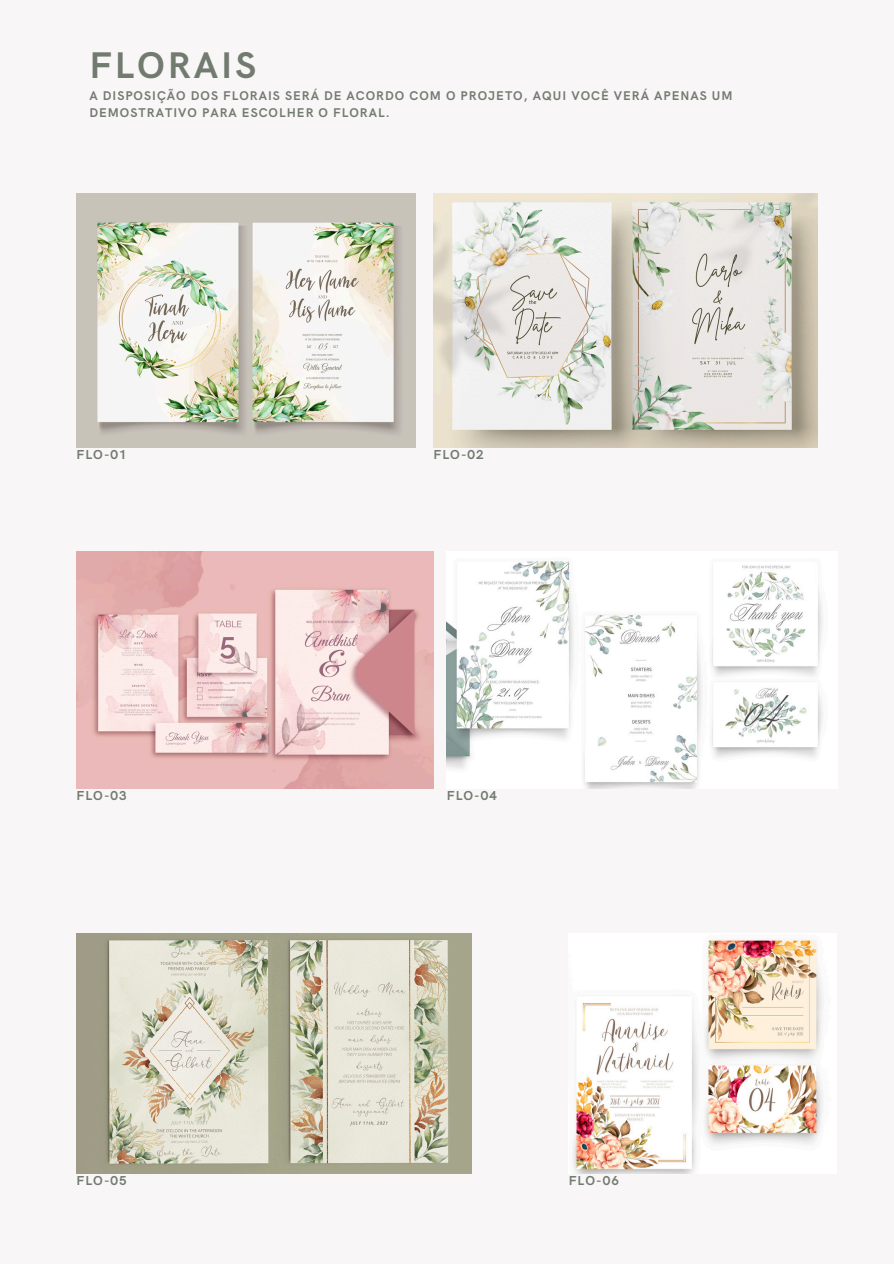
<style>
.page{position:relative;width:894px;height:1264px;background:#fff}
.page>*{position:absolute;margin:0;border:0;box-sizing:border-box;transform-origin:0 0}
.t1{font:700 37.2px "HK Grotesk";letter-spacing:.08em;color:#727b70}
.t2{font:700 13.05px "HK Grotesk";letter-spacing:.08em;color:#727b70}
.t3{font:700 12.75px/17px "HK Grotesk";letter-spacing:.08em;color:#727b70}
</style>
<div class="page">
<div style="left:0;top:0;width:893px;height:1263px;background:#f9f6f7"></div>
<img style="left:76px;top:193px;width:339px;height:254px">
<img style="left:433px;top:193px;width:384px;height:254px">
<img style="left:76px;top:551px;width:357px;height:237px">
<img style="left:446px;top:561px;width:376px;height:227px">
<img style="left:76px;top:933px;width:395px;height:240px">
<img style="left:574px;top:940px;width:247px;height:233px">
<p class="t1" style="left:89px;top:44px;width:168px">FLORAIS</p>
<p class="t3" style="left:89px;top:87px;width:644px">A DISPOSIÇÃO DOS FLORAIS SERÁ DE ACORDO COM O PROJETO, AQUI VOCÊ VERÁ APENAS UM<br>DEMOSTRATIVO PARA ESCOLHER O FLORAL.</p>
<p class="t2" style="left:76px;top:447px;width:52px">FLO-01</p>
<p class="t2" style="left:433px;top:447px;width:52px">FLO-02</p>
<p class="t2" style="left:76px;top:788px;width:52px">FLO-03</p>
<p class="t2" style="left:446px;top:788px;width:52px">FLO-04</p>
<p class="t2" style="left:76px;top:1173px;width:52px">FLO-05</p>
<p class="t2" style="left:568px;top:1173px;width:52px">FLO-06</p>
</div>
